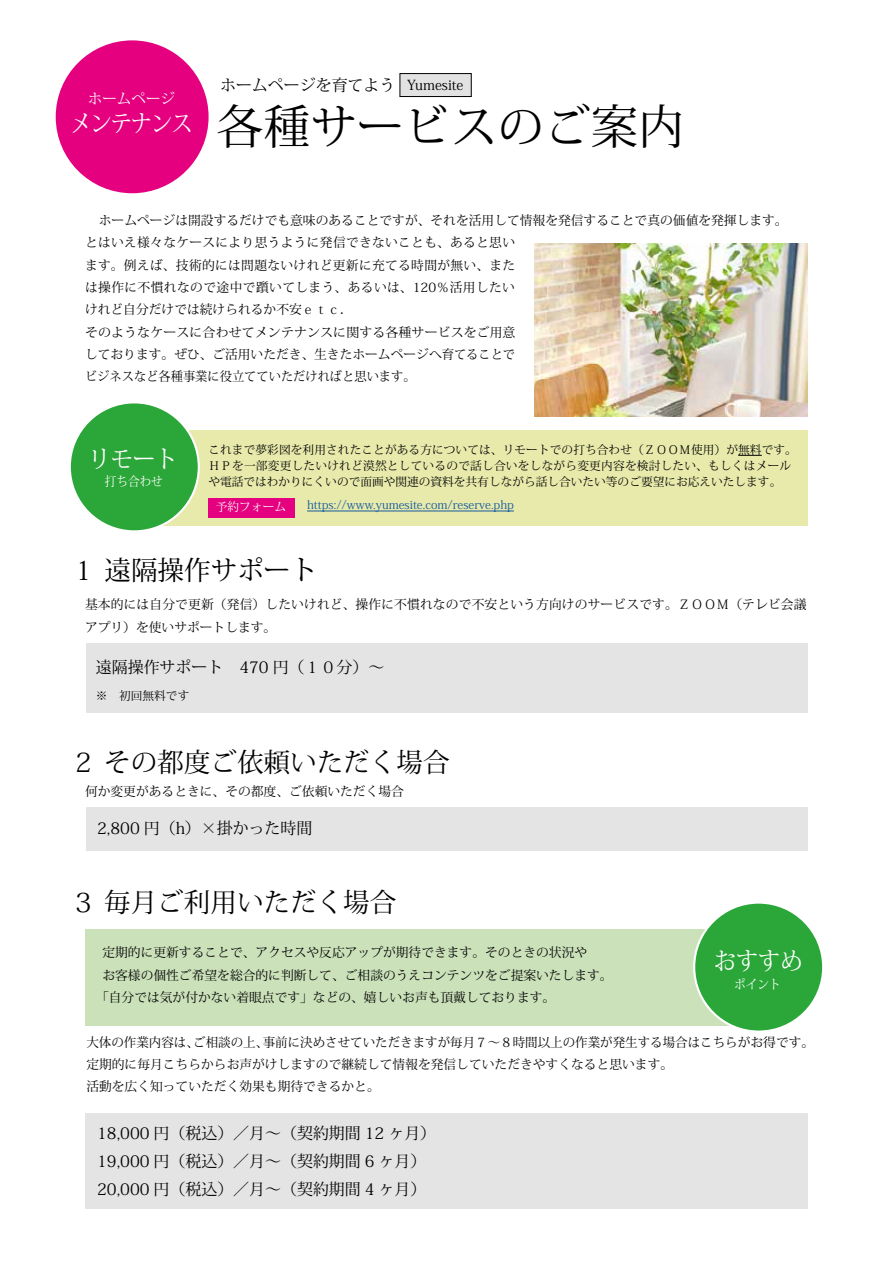
<style>
.page{position:relative;width:893px;height:1263px;background:#fff}
.page>*{position:absolute;margin:0;border:0;box-sizing:border-box;transform-origin:0 0}
.t1{font:46.8px "Koz Min Pr 6 N";color:#000}
.t2{font:26.55px "Koz Min Pr 6 N";color:#000}
.t3{font:24.45px "Koz Min Pr 6 N";color:#fff;scale:.91 1}
.t4{font:23.4px "Koz Min Pr 6 N";letter-spacing:-.05em;color:#fff;scale:.91 1}
.t5{font:15.9px/27.9px "Koz Min Pr 6 N";color:#000}
.t6{font:14.55px "Koz Min Pr 6 N";color:#fff}
.t7{font:13.8px "Koz Min Pr 6 N";color:#000}
.t8{font:12.75px/22.4px "Koz Min Pr 6 N";color:#000}
.t9{font:12.75px "Koz Min Pr 6 N";color:#fff;scale:.91 1}
.t10{font:11.7px/15.9px "Koz Min Pr 6 N";letter-spacing:.005em;color:#000}
.t11{font:11.7px "Koz Min Pr 6 N";color:#15599f}
.t12{font:11.7px "Koz Min Pr 6 N";color:#fff}
.s1{font-size:27.6px}
</style>
<div class="page">
<img style="left:535px;top:243px;width:273px;height:174px">
<div style="left:86px;top:643px;width:722px;height:69px;background:#e4e4e4"></div>
<div style="left:86px;top:807px;width:722px;height:44px;background:#e4e4e4"></div>
<div style="left:85px;top:1114px;width:723px;height:95px;background:#e4e4e4"></div>
<div style="left:85px;top:929px;width:674px;height:96px;background:#cae1ba"></div>
<div style="left:694px;top:902px;width:129px;height:129px;background:#2aa738;border-radius:50%"></div>
<div style="left:56px;top:40px;width:153px;height:153px;background:#e4007f;border-radius:50%"></div>
<div style="left:152px;top:431px;width:656px;height:95px;background:#e7eaab"></div>
<svg style="left:738px;top:455px;width:24px;height:1px"></svg>
<div style="left:70px;top:402px;width:129px;height:129px;background:#2aa738;border-radius:50%"></div>
<hr style="left:307px;top:511px;width:207px;height:1px;background:#15599f">
<div style="left:209px;top:498px;width:86px;height:19px;background:#e4007f"></div>
<div style="left:400px;top:74px;width:71px;height:23px;background:#e2e2e3"></div>
<div style="left:400px;top:73px;width:71px;height:24px;border:1px solid #000"></div>
<p class="t6" style="left:88px;top:90px;width:89px">ホームページ</p>
<h3 class="t4" style="left:70px;top:110px;width:136px">メンテナンス</h3>
<p class="t5" style="left:220px;top:71px;width:177px">ホームページを育てよう</p>
<h1 class="t1" style="left:217px;top:101px;width:469px">各種サービスのご案内</h1>
<p class="t7" style="left:407px;top:77px;width:58px">Yumesite</p>
<p class="t8" style="left:99px;top:210px;width:690px">ホームページは開設するだけでも意味のあることですが、それを活用して情報を発信することで真の価値を発揮します。</p>
<p class="t8" style="left:85px;top:232px;width:432px">とはいえ様々なケースにより思うように発信できないことも、あると思います。例えば、技術的には問題ないけれど更新に充てる時間が無い、または操作に不慣れなので途中で躓いてしまう、あるいは、120％活用したいけれど自分だけでは続けられるか不安ｅｔｃ．<br>そのようなケースに合わせてメンテナンスに関する各種サービスをご用意しております。ぜひ、ご活用いただき、生きたホームページへ育てることでビジネスなど各種事業に役立てていただければと思います。</p>
<h3 class="t3" style="left:89px;top:445px;width:99px">リモート</h3>
<p class="t9" style="left:105px;top:474px;width:65px">打ち合わせ</p>
<p class="t10" style="left:208px;top:442px;width:590px">これまで夢彩図を利用されたことがある方については、リモートでの打ち合わせ（ＺＯＯＭ使用）が無料です。<br>ＨＰを一部変更したいけれど漠然としているので話し合いをしながら変更内容を検討したい、もしくはメールや電話ではわかりにくいので面画や関連の資料を共有しながら話し合いたい等のご要望にお応えいたします。</p>
<p class="t12" style="left:216px;top:500px;width:72px">予約フォーム</p>
<p class="t11" style="left:307px;top:498px;width:208px">https://www.yumesite.com/reserve.php</p>
<h2 class="t2" style="left:71px;top:555px;width:249px">１遠隔操作サポー<span class="s1">ト</span></h2>
<p class="t8" style="left:85px;top:594px;width:723px">基本的には自分で更新（発信）したいけれど、操作に不慣れなので不安という方向けのサービスです。ＺＯＯＭ（テレビ会議アプリ）を使いサポートします。</p>
<p class="t5" style="left:96px;top:654px;width:290px">遠隔操作サポート　470 円（１０分(~</p>
<p class="t10" style="left:96px;top:688px;width:95px">※　初回無料です</p>
<h2 class="t2" style="left:70px;top:747px;width:381px">２その都度ご依頼いただく場合</h2>
<p class="t8" style="left:85px;top:780px;width:320px">何か変更があるときに、その都度、ご依頼いただく場合</p>
<p class="t5" style="left:97px;top:815px;width:217px">2,800 円（h）×掛かった時間</p>
<h2 class="t2" style="left:70px;top:887px;width:328px">３毎月ご利用いただく場合</h2>
<p class="t8" style="left:102px;top:942px;width:486px">定期的に更新することで、アクセスや反応アップが期待できます。そのときの状況や</p>
<p class="t8" style="left:102px;top:964px;width:512px">お客様の個性ご希望を総合的に判断して、ご相談のうえコンテンツをご提案いたします。</p>
<p class="t8" style="left:96px;top:986px;width:461px">「自分では気が付かない着眼点です」などの、嬉しいお声も頂戴しております。</p>
<h3 class="t3" style="left:714px;top:947px;width:99px">おすすめ</h3>
<p class="t9" style="left:734px;top:977px;width:53px">ポイント</p>
<p class="t8" style="left:193px;top:1031px;width:77px">ご相談の上、</p>
<p class="t8" style="left:263px;top:1031px;width:553px">事前に決めさせていただきますが毎月７～８時間以上の作業が発生する場合はこちらがお得です。</p>
<p class="t8" style="left:86px;top:1031px;width:588px">大体の作業内容は、<br>定期的に毎月こちらからお声がけしますので継続して情報を発信していただきやすくなると思います。活動を広く知っていただく効果も期待できるかと。</p>
<p class="t5" style="left:97px;top:1119px;width:341px">18,000 円（税込）／月～（契約期間 12 ヶ月(<br>19,000 円（税込）／月～（契約期間 6 ヶ月(<br>20,000 円（税込）／月～（契約期間 4 ヶ月(</p>
</div>
